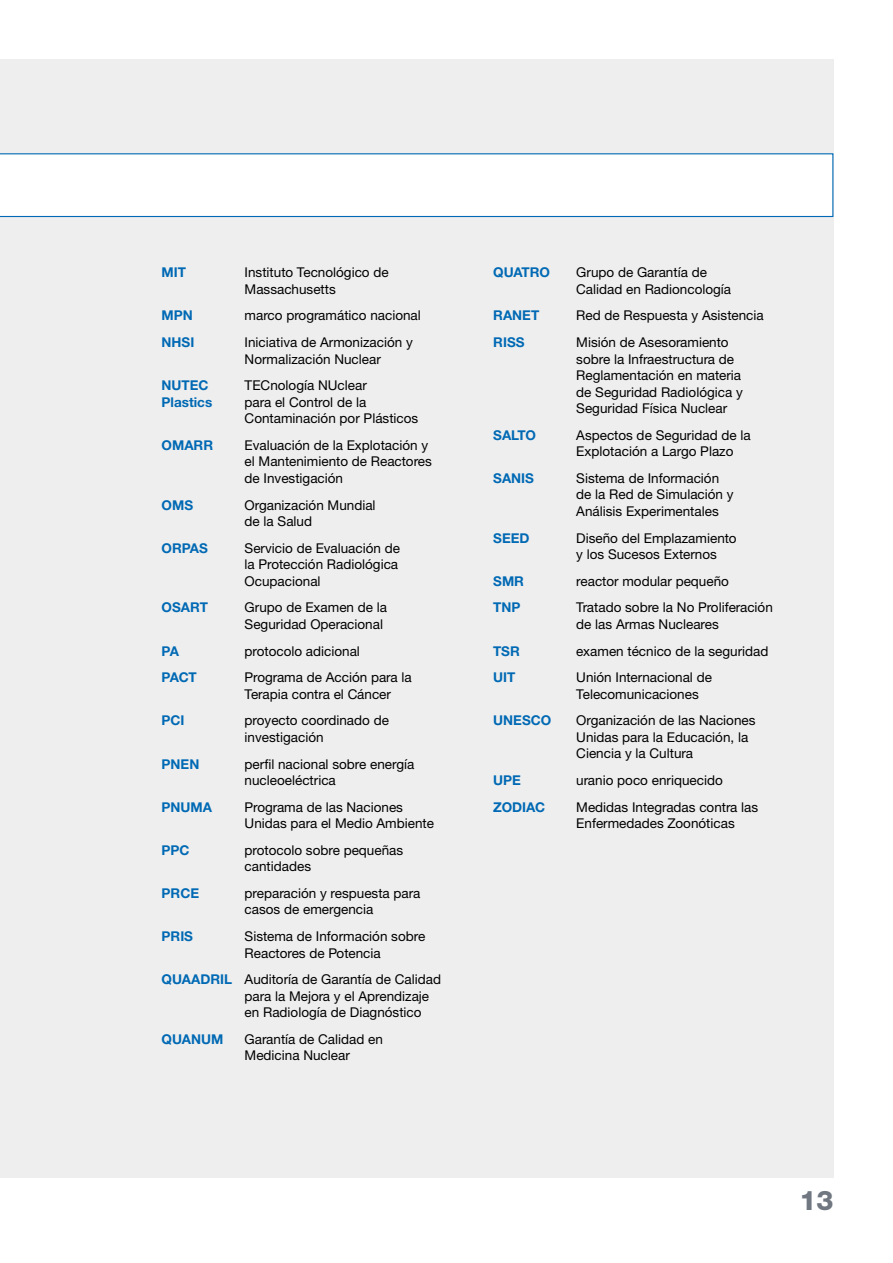
<style>
.page{position:relative;width:893px;height:1263px;background:#fff}
.page>*{position:absolute;margin:0;border:0;box-sizing:border-box;transform-origin:0 0}
.t1{font:800 27px "Helvetica Neue LTW1 G";color:#707781}
.t2{font:13.5px/16.5px "Helvetica Neue LTW1 G";color:#000}
.t3{font:700 13.5px/16.5px "Helvetica Neue LTW1 G";color:#0069b4}
.s1{font-weight:700;color:#0069b4}
</style>
<div class="page">
<div style="left:0;top:60px;width:833px;height:1118px;background:#eee"></div>
<div style="left:0;top:153px;width:833px;height:64px;background:#fff"></div>
<p class="t3" style="left:162px;top:264px;width:26px">MIT</p>
<p class="t2" style="left:245px;top:264px;width:146px">Instituto Tecnológico de<br>Massachusetts</p>
<p class="t3" style="left:162px;top:307px;width:33px">MPN</p>
<p class="t2" style="left:245px;top:307px;width:178px">marco programático nacional</p>
<p class="t3" style="left:162px;top:334px;width:34px">NHSI</p>
<p class="t2" style="left:245px;top:334px;width:170px">Iniciativa de Armonización y<br>Normalización Nuclear</p>
<p class="t3" style="left:162px;top:377px;width:52px">NUTEC<br>Plastics</p>
<p class="t2" style="left:245px;top:377px;width:175px">TECnología NUclear<br>para el Control de la<br>Contaminación por Plásticos</p>
<p class="t3" style="left:162px;top:437px;width:53px">OMARR</p>
<p class="t2" style="left:245px;top:437px;width:189px">Evaluación de la Explotación y el Mantenimiento de Reactores de Investigación</p>
<p class="t3" style="left:162px;top:496px;width:33px">OMS</p>
<p class="t2" style="left:245px;top:496px;width:133px">Organización Mundial de la Salud</p>
<p class="t3" style="left:162px;top:540px;width:48px">ORPAS</p>
<p class="t2" style="left:245px;top:540px;width:157px">Servicio de Evaluación de la Protección Radiológica<br>Ocupacional</p>
<p class="t3" style="left:162px;top:599px;width:48px">OSART</p>
<p class="t2" style="left:245px;top:599px;width:144px">Grupo de Examen de la<br>Seguridad Operacional</p>
<p class="t3" style="left:162px;top:642px;width:19px">PA</p>
<p class="t2" style="left:245px;top:642px;width:117px">protocolo adicional</p>
<p class="t3" style="left:162px;top:669px;width:37px">PACT</p>
<p class="t2" style="left:245px;top:669px;width:169px">Programa de Acción para la<br>Terapia contra el Cáncer</p>
<p class="t3" style="left:162px;top:712px;width:24px">PCI</p>
<p class="t2" style="left:245px;top:712px;width:146px">proyecto coordinado de investigación</p>
<p class="t3" style="left:162px;top:755px;width:39px">PNEN</p>
<p class="t2" style="left:245px;top:755px;width:171px">perfil nacional sobre energía nucleoeléctrica</p>
<p class="t3" style="left:162px;top:798px;width:52px">PNUMA</p>
<p class="t2" style="left:245px;top:798px;width:191px">Programa de las Naciones<br>Unidas para el Medio Ambiente</p>
<p class="t3" style="left:162px;top:842px;width:30px">PPC</p>
<p class="t2" style="left:245px;top:842px;width:160px">protocolo sobre pequeñas cantidades</p>
<p class="t3" style="left:162px;top:885px;width:39px">PRCE</p>
<p class="t2" style="left:245px;top:885px;width:177px">preparación y respuesta para casos de emergencia</p>
<p class="t3" style="left:162px;top:928px;width:33px">PRIS</p>
<p class="t2" style="left:245px;top:928px;width:182px">Sistema de Información sobre<br>Reactores de Potencia</p>
<p class="t2" style="left:245px;top:971px;width:198px;text-indent:-83px"><span class="s1">QUAADRIL</span> Auditoría de Garantía de Calidad para la Mejora y el Aprendizaje en Radiología de Diagnóstico</p>
<p class="t3" style="left:162px;top:1031px;width:63px">QUANUM</p>
<p class="t2" style="left:245px;top:1031px;width:140px">Garantía de Calidad en<br>Medicina Nuclear</p>
<p class="t3" style="left:493px;top:264px;width:58px">QUATRO</p>
<p class="t2" style="left:576px;top:264px;width:156px">Grupo de Garantía de<br>Calidad en Radioncología</p>
<p class="t3" style="left:493px;top:307px;width:47px">RANET</p>
<p class="t2" style="left:576px;top:307px;width:189px">Red de Respuesta y Asistencia</p>
<p class="t3" style="left:493px;top:334px;width:33px">RISS</p>
<p class="t2" style="left:576px;top:334px;width:168px">Misión de Asesoramiento sobre la Infraestructura de<br>Reglamentación en materia de Seguridad Radiológica y<br>Seguridad Física Nuclear</p>
<p class="t3" style="left:493px;top:427px;width:44px">SALTO</p>
<p class="t2" style="left:576px;top:427px;width:176px">Aspectos de Seguridad de la<br>Explotación a Largo Plazo</p>
<p class="t3" style="left:493px;top:470px;width:42px">SANIS</p>
<p class="t2" style="left:576px;top:470px;width:159px">Sistema de Información de la Red de Simulación y<br>Análisis Experimentales</p>
<p class="t3" style="left:493px;top:529px;width:38px">SEED</p>
<p class="t2" style="left:576px;top:529px;width:162px">Diseño del Emplazamiento y los Sucesos Externos</p>
<p class="t3" style="left:493px;top:572px;width:32px">SMR</p>
<p class="t2" style="left:576px;top:572px;width:154px">reactor modular pequeño</p>
<p class="t3" style="left:493px;top:599px;width:29px">TNP</p>
<p class="t2" style="left:576px;top:599px;width:198px">Tratado sobre la No Proliferación de las Armas Nucleares</p>
<p class="t3" style="left:493px;top:642px;width:28px">TSR</p>
<p class="t2" style="left:576px;top:642px;width:194px">examen técnico de la seguridad</p>
<p class="t3" style="left:493px;top:669px;width:24px">UIT</p>
<p class="t2" style="left:576px;top:669px;width:137px">Unión Internacional de<br>Telecomunicaciones</p>
<p class="t3" style="left:493px;top:712px;width:60px">UNESCO</p>
<p class="t2" style="left:576px;top:712px;width:181px">Organización de las Naciones<br>Unidas para la Educación, la<br>Ciencia y la Cultura</p>
<p class="t3" style="left:493px;top:772px;width:29px">UPE</p>
<p class="t2" style="left:576px;top:772px;width:148px">uranio poco enriquecido</p>
<p class="t3" style="left:493px;top:798px;width:53px">ZODIAC</p>
<p class="t2" style="left:576px;top:798px;width:183px">Medidas Integradas contra las<br>Enfermedades Zoonóticas</p>
<h1 class="t1" style="left:799px;top:1184px;width:36px">13</h1>
</div>
